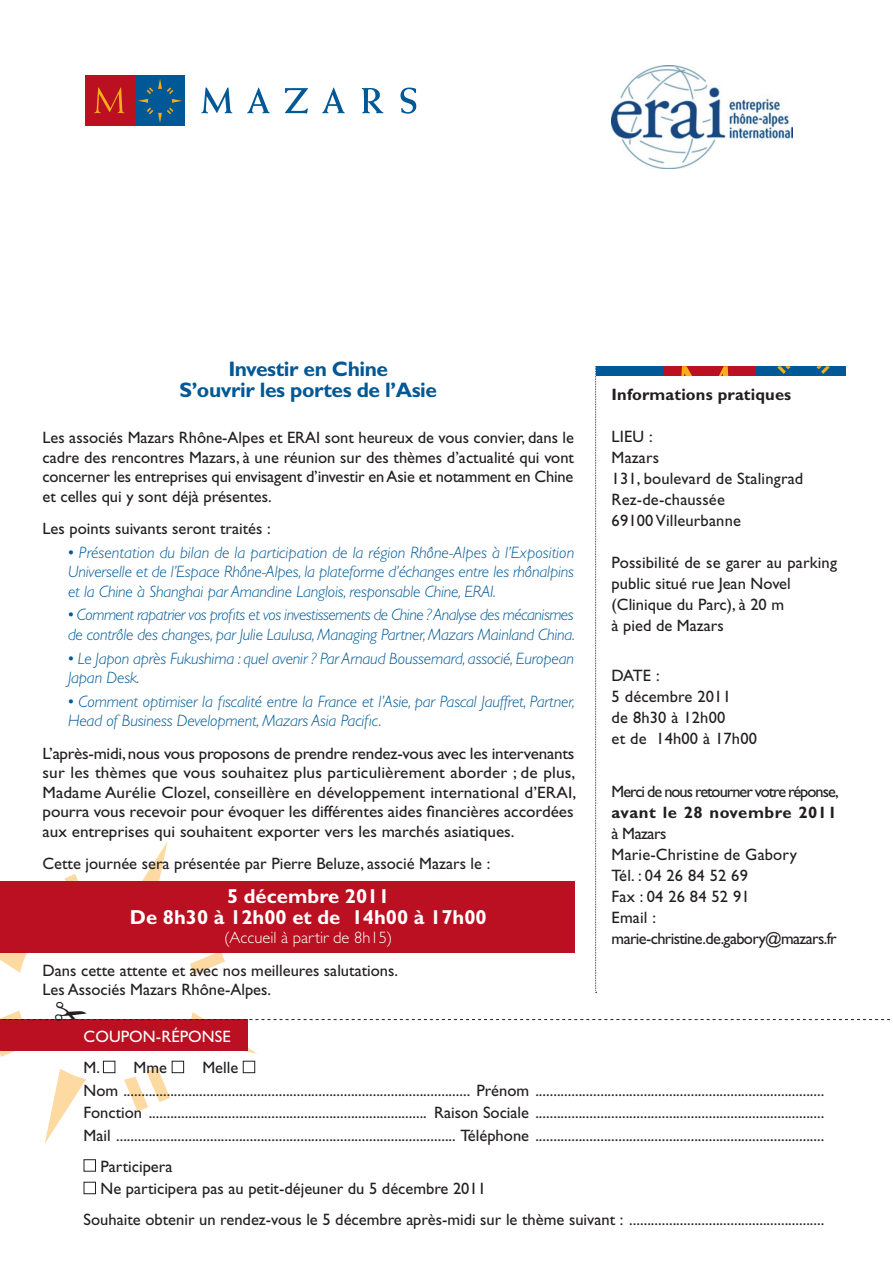
<style>
.page{position:relative;width:893px;height:1263px;background:#fff}
.page>*{position:absolute;margin:0;border:0;box-sizing:border-box;transform-origin:0 0}
.t1{font:700 21px/21px "Gill Sans Std";letter-spacing:-.02em;color:#005996;text-align:center}
.t2{font:700 20.25px/21px "Gill Sans Std";color:#fff;text-align:center}
.t3{font:16.5px/21px "Gill Sans Std";color:#231f20}
.t4{font:italic 300 16.5px/19.5px "Gill Sans Std";letter-spacing:-.01em;color:#005996}
.t5{font:italic 300 16.5px/19.5px "Gill Sans Std";letter-spacing:-.03em;color:#005996}
.t6{font:16.5px "Gill Sans Std";letter-spacing:-.06em;color:#231f20}
.t7{font:300 16.5px "Gill Sans Std";color:#fff}
.t8{font:700 16.5px "Gill Sans Std";letter-spacing:.01em;color:#231f20}
.t9{font:700 16.5px "Gill Sans Std";letter-spacing:.035em;color:#231f20}
.t10{font:16.5px "Gill Sans Std";letter-spacing:.005em;color:#fff}
.s1{font-weight:400;font-style:normal}
</style>
<div class="page">
<svg style="left:124px;top:1066px;width:46px;height:45px"></svg>
<svg style="left:179px;top:952px;width:46px;height:23px"></svg>
<svg style="left:64px;top:874px;width:14px;height:7px"></svg>
<svg style="left:0;top:952px;width:31px;height:21px"></svg>
<svg style="left:45px;top:1069px;width:41px;height:74px"></svg>
<svg style="left:142px;top:842px;width:25px;height:39px"></svg>
<div style="left:0;top:881px;width:574px;height:71px;background:#ba1021"></div>
<div style="left:85px;top:76px;width:50px;height:50px;background:#ba1021"></div>
<div style="left:135px;top:76px;width:50px;height:50px;background:#005996"></div>
<svg style="left:138px;top:79px;width:44px;height:44px"></svg>
<svg style="left:201px;top:88px;width:31px;height:25px"></svg>
<svg style="left:285px;top:88px;width:23px;height:26px"></svg>
<svg style="left:400px;top:88px;width:16px;height:26px"></svg>
<svg style="left:247px;top:88px;width:23px;height:25px"></svg>
<svg style="left:322px;top:88px;width:23px;height:25px"></svg>
<svg style="left:362px;top:88px;width:21px;height:25px"></svg>
<svg style="left:94px;top:88px;width:30px;height:25px"></svg>
<div style="left:103px;top:1061px;width:12px;height:12px;border:1px solid #231f20"></div>
<div style="left:172px;top:1061px;width:12px;height:12px;border:1px solid #231f20"></div>
<div style="left:243px;top:1061px;width:12px;height:12px;border:1px solid #231f20"></div>
<div style="left:84px;top:1159px;width:12px;height:12px;border:1px solid #231f20"></div>
<div style="left:84px;top:1182px;width:12px;height:12px;border:1px solid #231f20"></div>
<svg style="left:595px;top:366px;width:2px;height:627px"></svg>
<div style="left:596px;top:366px;width:246px;height:10px;background:#005996"></div>
<div style="left:663px;top:366px;width:91px;height:10px;background:#ba1021"></div>
<div style="left:754px;top:366px;width:91px;height:10px;background:#005996"></div>
<svg style="left:816px;top:366px;width:14px;height:8px"></svg>
<svg style="left:777px;top:366px;width:14px;height:8px"></svg>
<svg style="left:681px;top:366px;width:47px;height:10px"></svg>
<img style="left:612px;top:65px;width:180px;height:103px">
<svg style="left:0;top:1010px;width:891px;height:47px"></svg>
<p class="t1" style="left:179px;top:358px;width:259px">Investir en Chine<br>S’ouvrir les portes de l’Asie</p>
<p class="t3" style="left:43px;top:428px;width:533px;line-height:19.5px;text-align:justify">Les associés Mazars Rhône-Alpes et ERAI sont heureux de vous convier, dans le cadre des rencontres Mazars, à une réunion sur des thèmes d’actualité qui vont concerner les entreprises qui envisagent d’investir en Asie et notamment en Chine et celles qui y sont déjà présentes.</p>
<p class="t3" style="left:43px;top:518px;width:230px">Les points suivants seront traités :</p>
<p class="t4" style="left:68px;top:543px;width:508px;text-align:justify"><span class="s1">•</span> Présentation du bilan de la participation de la région Rhône-Alpes à l’Exposition Universelle et de l’Espace Rhône-Alpes, la plateforme d’échanges entre les rhônalpins et la Chine à Shanghai par Amandine Langlois, responsable Chine, Era I.</p>
<p class="t5" style="left:68px;top:605px;width:508px"><span class="s1">•</span> Comment rapatrier vos profits et vos investissements de Chine ? Analyse des mécanismes de contrôle des changes, par Julie Laulusa, Managing Partner, Mazars Mainland China.</p>
<p class="t4" style="left:68px;top:649px;width:507px"><span class="s1">•</span> Le Japon après Fukushima : quel avenir ? Par Arnaud Boussemard, associé, European<br>Japan Desk.</p>
<p class="t4" style="left:68px;top:692px;width:508px"><span class="s1">•</span> Comment optimiser la fiscalité entre la France et l’Asie, par Pascal Jauffret, Partner,<br>Head of Business Development, Mazars Asia Pacific.</p>
<p class="t3" style="left:43px;top:743px;width:535px;line-height:19.5px">L’après-midi, nous vous proposons de prendre rendez-vous avec les intervenants sur les thèmes que vous souhaitez plus particulièrement aborder ; de plus, Madame Aurélie Clozel, conseillère en développement international d’ERAI, pourra vous recevoir pour évoquer les différentes aides financières accordées aux entreprises qui souhaitent exporter vers les marchés asiatiques.</p>
<p class="t3" style="left:43px;top:853px;width:449px">Cette journée sera présentée par Pierre Beluze, associé Mazars le :</p>
<p class="t2" style="left:130px;top:885px;width:358px">5 décembre 2011<br>De 8h30 à 12h00 et de 14h00 à 17h00</p>
<p class="t7" style="left:224px;top:928px;width:170px">(Accueil à partir de 8h15)</p>
<p class="t3" style="left:43px;top:960px;width:357px;line-height:19.5px">Dans cette attente et avec nos meilleures salutations.<br>Les Associés Mazars Rhône-Alpes.</p>
<p class="t8" style="left:612px;top:384px;width:181px">Informations pratiques</p>
<p class="t3" style="left:612px;top:426px;width:193px">LIEU :<br>Mazars<br>131, boulevard de Stalingrad<br>Rez-de-chaussée<br>69100 Villeurbanne</p>
<p class="t3" style="left:612px;top:552px;width:227px">Possibilité de se garer au parking public situé rue Jean Novel (Clinique du Parc), à 20 m<br>à pied de Mazars</p>
<p class="t3" style="left:612px;top:665px;width:147px">DATE :<br>5 décembre 2011<br>de 8h30 à 12h00<br>et de 14h00 à 17h00</p>
<p class="t6" style="left:612px;top:782px;width:229px">Merci de nous retourner votre réponse,</p>
<p class="t9" style="left:612px;top:803px;width:227px">avant le 28 novembre 2011</p>
<p class="t3" style="left:612px;top:823px;width:227px">à Mazars<br>Marie-Christine de Gabory<br>Tél. : 04 26 84 52 69<br>Fax : 04 26 84 52 91<br>Email : marie-christine.de.gabory@mazars.fr</p>
<p class="t10" style="left:84px;top:1027px;width:149px">COUPON-RéPONSE</p>
<p class="t3" style="left:84px;top:1057px;width:85px">M. Mme</p>
<p class="t3" style="left:84px;top:1056px;width:742px;line-height:22.5px;text-indent:119px">Melle<br>Nom ................................................................................................ Prénom ................................................................................<br>Fonction ............................................................................. Raison Sociale ................................................................................<br>Mail .............................................................................................. Téléphone ................................................................................</p>
<p class="t3" style="left:100px;top:1155px;width:387px;line-height:22.5px">Participera<br>Ne participera pas au petit-déjeuner du 5 décembre 2011</p>
<p class="t3" style="left:84px;top:1209px;width:742px">Souhaite obtenir un rendez-vous le 5 décembre après-midi sur le thème suivant : ......................................................</p>
</div>
